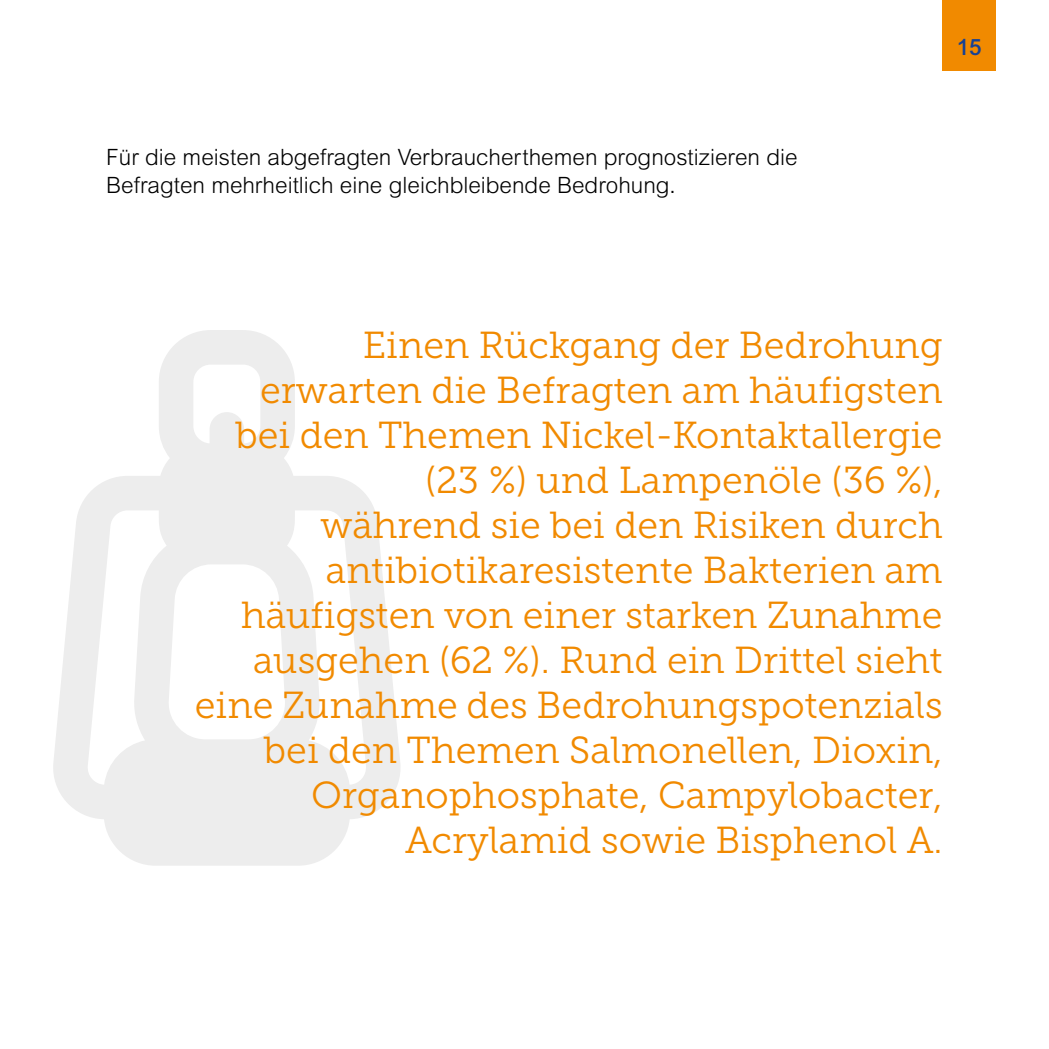
<style>
.page{position:relative;width:1049px;height:1049px;background:#fff}
.page>*{position:absolute;margin:0;border:0;box-sizing:border-box;transform-origin:0 0}
.t1{font:37.5px/45px "Museo Slab 300";color:#f18a00;text-align:right}
.t2{font:300 22.5px/27.5px "Arial MT Pro";color:#000}
.t3{font:500 22.5px "Arial MT Pro";color:#164194}
</style>
<div class="page">
<hr style="left:0;top:0;width:1px;height:1049px;background:#e7f1fc">
<div style="left:943px;top:0;width:53px;height:71px;background:#f18a00"></div>
<svg style="left:53px;top:330px;width:347px;height:536px;fill:#f3f3f3"></svg>
<p class="t2" style="left:106px;top:144px;width:693px">Für die meisten abgefragten Verbraucherthemen prognostizieren die<br>Befragten mehrheitlich eine gleichbleibende Bedrohung.</p>
<p class="t3" style="left:957px;top:34px;width:26px">15</p>
<p class="t1" style="left:195px;top:323px;width:749px">Einen Rückgang der Bedrohung erwarten die Befragten am häufigsten<br>bei den Themen Nickel-Kontaktallergie (23 %) und Lampenöle (36 %),<br>während sie bei den Risiken durch antibiotikaresistente Bakterien am häufigsten von einer starken Zunahme ausgehen (62 %). Rund ein Drittel sieht eine Zunahme des Bedrohungspotenzials bei den Themen Salmonellen, Dioxin, Organophosphate, Campylobacter, Acrylamid sowie Bisphenol A.</p>
</div>
